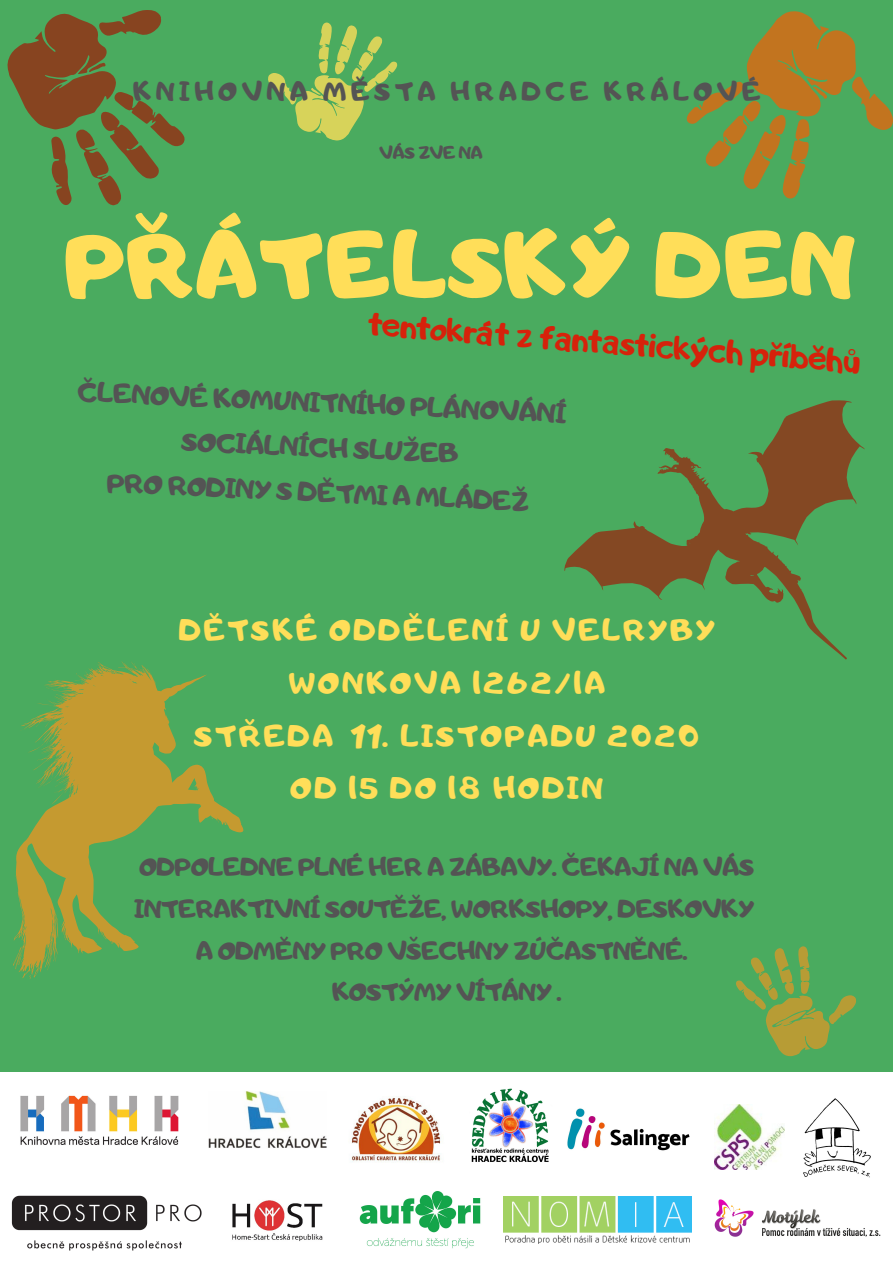
<style>
.page{position:relative;width:893px;height:1263px;background:#4aab5f}
.page>*{position:absolute;margin:0;border:0;box-sizing:border-box;transform-origin:0 0}
.t1{font:90px "Adigiana Toybox";color:#ffde59}
.t2{font:42px "Adigiana Extreme";color:#d6220b}
.t3{font:36px/52.9px "Adigiana Extreme";letter-spacing:.09em;color:#ffde59}
.t4{font:32.17px/44.8px "Adigiana Extreme";color:#545454;text-align:center}
.t5{font:31.5px "Adigiana Extreme";letter-spacing:.16em;color:#545454}
.t6{font:30px/41.8px "Adigiana Extreme";color:#545454;text-align:center}
.t7{font:21px "Adigiana Extreme";color:#545454}
.s1{font-family:"Atma";font-weight:700;font-size:33px}
</style>
<div class="page">
<svg style="left:736px;top:946px;width:120px;height:111px"></svg>
<svg style="left:268px;top:22px;width:130px;height:119px"></svg>
<svg style="left:7px;top:10px;width:178px;height:196px"></svg>
<svg style="left:686px;top:11px;width:207px;height:188px"></svg>
<svg style="left:564px;top:400px;width:301px;height:259px"></svg>
<div style="left:0;top:1073px;width:893px;height:190px;background:#fff"></div>
<img style="left:208px;top:1091px;width:119px;height:57px">
<img style="left:359px;top:1191px;width:122px;height:58px">
<img style="left:567px;top:1108px;width:123px;height:43px">
<img style="left:12px;top:1195px;width:190px;height:56px">
<img style="left:351px;top:1096px;width:90px;height:66px">
<img style="left:232px;top:1200px;width:91px;height:41px">
<img style="left:20px;top:1095px;width:159px;height:50px">
<svg style="left:13px;top:661px;width:231px;height:317px"></svg>
<svg style="left:125px;top:665px;width:6px;height:9px"></svg>
<svg style="left:13px;top:942px;width:21px;height:37px"></svg>
<img style="left:471px;top:1088px;width:78px;height:75px">
<img style="left:504px;top:1197px;width:188px;height:47px">
<img style="left:803px;top:1098px;width:68px;height:80px">
<img style="left:714px;top:1199px;width:167px;height:38px">
<img style="left:715px;top:1104px;width:69px;height:65px">
<p class="t5" style="left:133px;top:70px;width:628px">KNIHOVNA MĚSTA HRADCE KRÁLOVÉ</p>
<p class="t7" style="left:379px;top:138px;width:105px">VÁS ZVE NA</p>
<h1 class="t1" style="left:66px;top:207px;width:794px">PŘÁTELSKÝ DEN</h1>
<h2 class="t2" style="left:370px;top:296px;width:494px;rotate:4deg">tentokrát z fantastických příběhů</h2>
<p class="t4" style="left:79px;top:365px;width:490px;rotate:3deg">ČLENOVÉ KOMUNITNÍHO PLÁNOVÁNÍ<br>SOCIÁLNÍCH SLUŽEB<br>PRO RODINY S DĚTMI A MLÁDEŽ</p>
<p class="t3" style="left:179px;top:601px;width:537px">DĚTSKÉ ODDĚLENÍ U VELRYBY</p>
<p class="t3" style="left:289px;top:653px;width:318px">WONKOVA 1262/1A</p>
<p class="t3" style="left:194px;top:706px;width:140px">STŘEDA</p>
<p class="t3" style="left:291px;top:706px;width:410px;text-indent:60px"><span class="s1">11</span>. LISTOPADU 2020<br>OD 15 DO 18 HODIN</p>
<p class="t6" style="left:134px;top:844px;width:621px">ODPOLEDNE PLNÉ HER A ZÁBAVY. ČEKAJÍ NA VÁS INTERAKTIVNÍ SOUTĚŽE, WORKSHOPY, DESKOVKY A ODMĚNY PRO VŠECHNY ZÚČASTNĚNÉ.<br>KOSTÝMY VÍTÁNY .</p>
</div>
